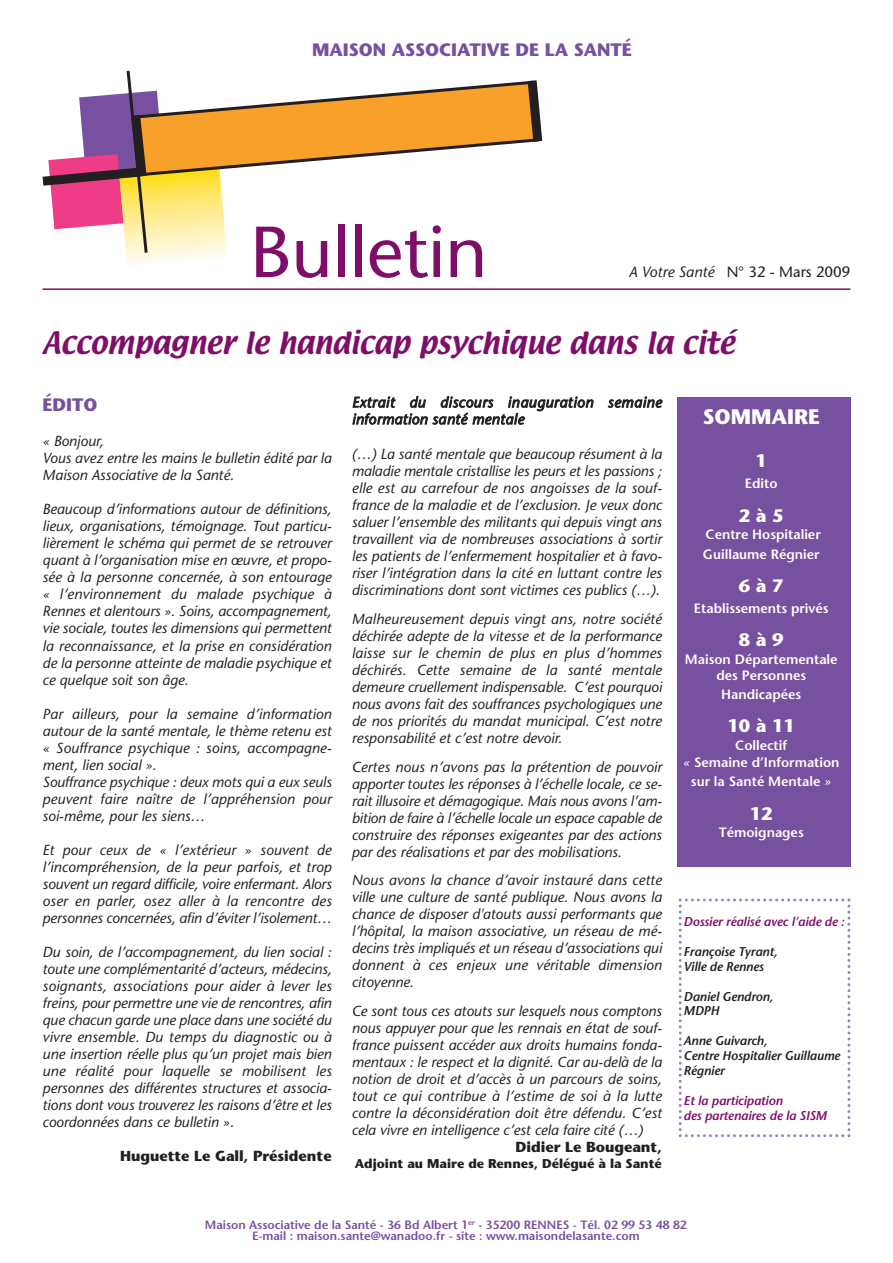
<style>
.page{position:relative;width:893px;height:1263px;background:#fff}
.page>*{position:absolute;margin:0;border:0;box-sizing:border-box;transform-origin:0 0}
.t1{font:72px "Stone Sans";color:#7f0e69}
.t2{font:27px "Textile";color:#7f0e69}
.t3{font:700 21px "Stone Sans";color:#fff}
.t4{font:700 18px "Stone Sans";color:#7850a0}
.t5{font:700 18px "Stone Sans";letter-spacing:.315em;color:#fff}
.t6{font:15px "Stone Sans";color:#231f20}
.t7{font:italic 14.55px/17px "Stone Sans";color:#231f20;text-align:justify}
.t8{font:italic 14.55px/16.8px "Stone Sans";letter-spacing:.03em;color:#231f20}
.t9{font:700 14.55px "Stone Sans";color:#231f20}
.t10{font:600 13.5px/19px "Stone Sans";color:#fff;text-align:center}
.t11{font:italic 600 12.75px/14.9px "Stone Sans";letter-spacing:-.01em;color:#231f20}
.t12{font:italic 600 12.75px/14.9px "Stone Sans";letter-spacing:-.01em;color:#7f0e69}
.t13{font:700 12.75px "Stone Sans";color:#231f20}
.t14{font:600 12px/10.5px "Stone Sans";color:#7850a0;text-align:center}
.s1{font-style:italic}
.s2{font-weight:400;font-style:italic;font-size:14.55px}
</style>
<div class="page">
<svg style="left:679px;top:898px;width:171px;height:239px"></svg>
<div style="left:677px;top:397px;width:173px;height:469px;background:#7850a0"></div>
<svg style="left:42px;top:70px;width:501px;height:186px"></svg>
<hr style="left:43px;top:288px;width:807px;height:2px;background:#7f0e69">
<p class="t4" style="left:312px;top:43px;width:321px">MAISON ASSOCIATIVE DE LA SANTÉ</p>
<h1 class="t1" style="left:250px;top:224px;width:239px">Bulletin</h1>
<p class="t6" style="left:629px;top:266px;width:223px"><span class="s1">A Votre Santé</span> N° 32 - Mars 2009</p>
<h2 class="t2" style="left:43px;top:329px;width:694px">Accompagner le handicap psychique dans la cité</h2>
<p class="t4" style="left:43px;top:398px;width:56px">ÉDITO</p>
<p class="t7" style="left:43px;top:434px;width:291px;text-align:left">« Bonjour,<br>Vous avez entre les mains le bulletin édité par la<br>Maison Associative de la Santé.</p>
<p class="t7" style="left:43px;top:502px;width:291px">Beaucoup d’informations autour de définitions, lieux, organisations, témoignage. Tout particu&shy;lièrement le schéma qui permet de se retrouver quant à l’organisation mise en œuvre, et propo&shy;sée à la personne concernée, à son entourage « l’environnement du malade psychique à Rennes et alentours ». Soins, accompagnement, vie sociale, toutes les dimensions qui permettent la reconnaissance, et la prise en considération de la personne atteinte de maladie psychique et ce quelque soit son âge.</p>
<p class="t7" style="left:43px;top:707px;width:291px;text-align:left">Par ailleurs, pour la semaine d’information autour de la santé mentale, le thème retenu est « Souffrance psychique : soins, accompagne&shy;ment, lien social ».<br>Souffrance psychique : deux mots qui a eux seuls peuvent faire naître de l’appréhension pour soi-même, pour les siens…</p>
<p class="t7" style="left:43px;top:843px;width:291px">Et pour ceux de « l’extérieur » souvent de l’incompréhension, de la peur parfois, et trop souvent un regard difficile, voire enfermant. Alors oser en parler, osez aller à la rencontre des personnes concernées, afin d’éviter l’isolement…</p>
<p class="t7" style="left:43px;top:945px;width:291px">Du soin, de l’accompagnement, du lien social : toute une complémentarité d’acteurs, médecins, soignants, associations pour aider à lever les freins, pour permettre une vie de rencontres, afin que chacun garde une place dans une société du vivre ensemble. Du temps du diagnostic ou à une insertion réelle plus qu’un projet mais bien une réalité pour laquelle se mobilisent les personnes des différentes structures et associa&shy;tions dont vous trouverez les raisons d’être et les coordonnées dans ce bulletin ».</p>
<p class="t9" style="left:120px;top:1150px;width:213px">Huguette Le Gall, Présidente</p>
<p class="t8" style="left:352px;top:395px;width:311px">Extrait du discours inauguration semaine information santé mentale</p>
<p class="t7" style="left:352px;top:447px;width:312px">(…) La santé mentale que beaucoup résument à la maladie mentale cristallise les peurs et les passions ; elle est au carrefour de nos angoisses de la souf&shy;france de la maladie et de l’exclusion. Je veux donc saluer l’ensemble des militants qui depuis vingt ans travaillent via de nombreuses associations à sortir les patients de l’enfermement hospitalier et à favo&shy;riser l’intégration dans la cité en luttant contre les discriminations dont sont victimes ces publics (…).</p>
<p class="t7" style="left:352px;top:612px;width:312px">Malheureusement depuis vingt ans, notre société déchirée adepte de la vitesse et de la performance laisse sur le chemin de plus en plus d’hommes déchirés. Cette semaine de la santé mentale demeure cruellement indispensable. C’est pourquoi nous avons fait des souffrances psychologiques une de nos priorités du mandat municipal. C’est notre responsabilité et c’est notre devoir.</p>
<p class="t7" style="left:352px;top:760px;width:312px">Certes nous n’avons pas la prétention de pouvoir apporter toutes les réponses à l’échelle locale, ce se&shy;rait illusoire et démagogique. Mais nous avons l’am&shy;bition de faire à l’échelle locale un espace capable de construire des réponses exigeantes par des actions par des réalisations et par des mobilisations.</p>
<p class="t7" style="left:352px;top:873px;width:312px">Nous avons la chance d’avoir instauré dans cette ville une culture de santé publique. Nous avons la chance de disposer d'atouts aussi performants que l’hôpital, la maison associative, un réseau de mé&shy;decins très impliqués et un réseau d’associations qui donnent à ces enjeux une véritable dimension citoyenne.</p>
<p class="t7" style="left:352px;top:1004px;width:312px">Ce sont tous ces atouts sur lesquels nous comptons nous appuyer pour que les rennais en état de souf&shy;france puissent accéder aux droits humains fonda&shy;mentaux : le respect et la dignité. Car au-delà de la notion de droit et d’accès à un parcours de soins, tout ce qui contribue à l’estime de soi à la lutte contre la déconsidération doit être défendu. C’est cela vivre en intelligence c’est cela faire cité (…)</p>
<p class="t9" style="left:515px;top:1141px;width:148px">Didier Le Bougeant,</p>
<p class="t13" style="left:355px;top:1158px;width:309px">Adjoint au Maire de Rennes, Délégué à la Santé</p>
<h3 class="t3" style="left:703px;top:408px;width:118px">SOMMAIRE</h3>
<p class="t5" style="left:756px;top:454px;width:13px">1</p>
<p class="t10" style="left:745px;top:475px;width:34px">Edito</p>
<p class="t5" style="left:739px;top:508px;width:46px">2à5</p>
<p class="t10" style="left:703px;top:527px;width:119px;text-align:left">Centre Hospitalier<br>Guillaume Régnier</p>
<p class="t5" style="left:739px;top:579px;width:46px">6à7</p>
<p class="t10" style="left:694px;top:600px;width:136px">Etablissements privés</p>
<p class="t5" style="left:739px;top:633px;width:46px">8à9</p>
<p class="t10" style="left:685px;top:653px;width:154px;line-height:15.8px">Maison Départementale des Personnes</p>
<p class="t10" style="left:721px;top:686px;width:82px">Handicapées</p>
<p class="t5" style="left:728px;top:719px;width:69px">10 à 11</p>
<p class="t10" style="left:683px;top:738px;width:158px;line-height:16.5px">Collectif<br><span class="s2">«</span> Semaine d’Information</p>
<p class="t10" style="left:691px;top:773px;width:142px">sur la Santé Mentale <span class="s2">»</span></p>
<p class="t5" style="left:750px;top:806px;width:24px">12</p>
<p class="t10" style="left:719px;top:824px;width:87px">Témoignages</p>
<p class="t12" style="left:684px;top:915px;width:162px">Dossier réalisé avec l’aide de :</p>
<p class="t11" style="left:684px;top:945px;width:95px">Françoise Tyrant,<br>Ville de Rennes</p>
<p class="t11" style="left:684px;top:990px;width:91px">Daniel Gendron,<br>MDPH</p>
<p class="t11" style="left:684px;top:1035px;width:158px">Anne Guivarch,<br>Centre Hospitalier Guillaume<br>Régnier</p>
<p class="t12" style="left:684px;top:1094px;width:145px">Et la participation<br>des partenaires de la SISM</p>
<p class="t14" style="left:205px;top:1221px;width:483px">Maison Associative de la Santé - 36 Bd Albert 1<sup>er</sup> - 35200 RENNES - Tél. 02 99 53 48 82<br>E-mail : maison.sante@wanadoo.fr - site : www.maisondelasante.com</p>
</div>
